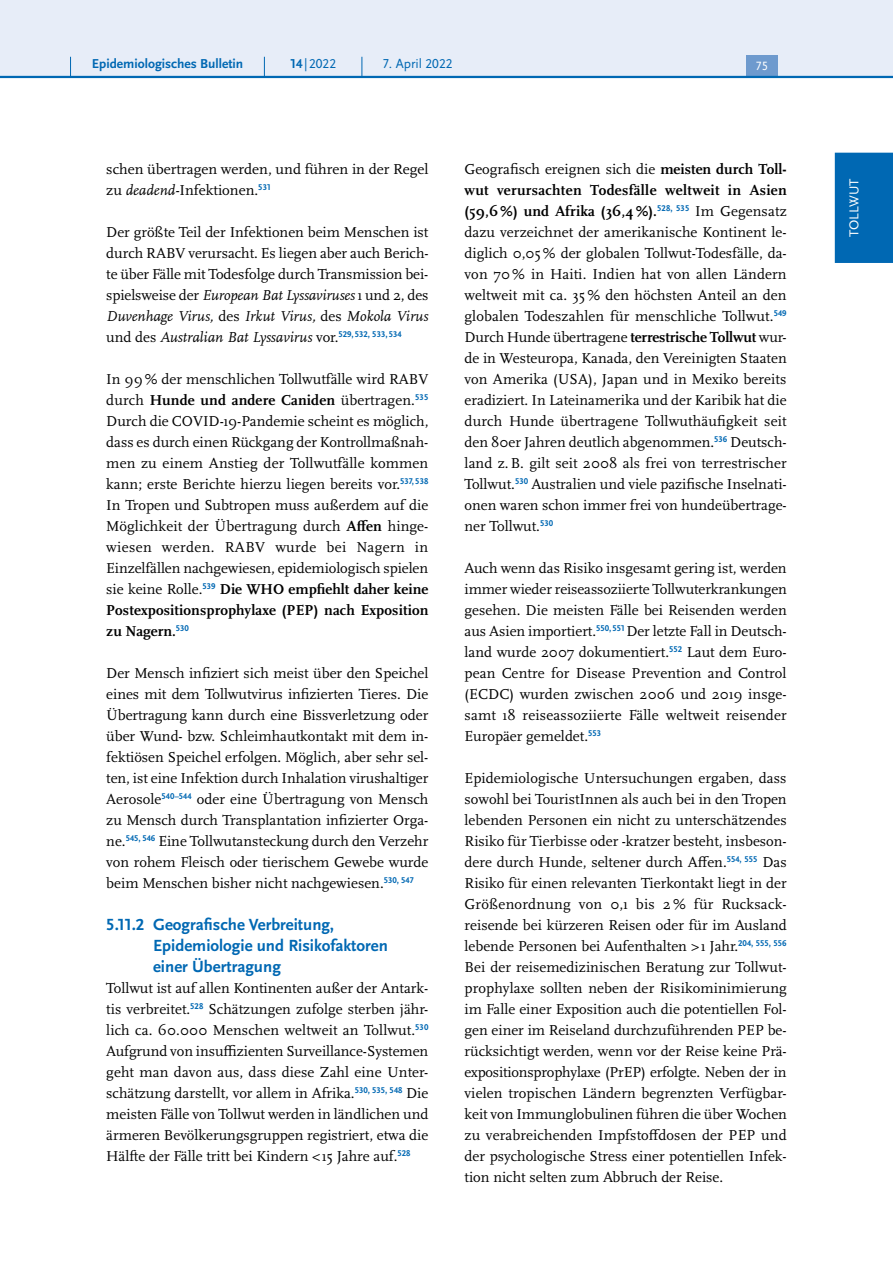
<style>
.page{position:relative;width:893px;height:1263px;background:#fff}
.page>*{position:absolute;margin:0;border:0;box-sizing:border-box;transform-origin:0 0}
.t1{font:700 16.8px/21px "Scala Sans Pro";color:#0068b3}
.t2{font:15px/21px "Scala Pro";color:#000;text-align:justify}
.t3{font:700 13.5px "Scala Sans Pro";color:#0068b3}
.t4{font:13.5px "Scala Sans Pro";color:#0068b3}
.t5{font:13.5px "Scala Sans Pro";color:#fff}
.t6{font:12.45px "Scala Sans Pro";color:#fff}
.s1{font-weight:700}
.s2{font-style:italic}
</style>
<div class="page">
<div style="left:835px;top:153px;width:58px;height:110px;background:#0068b3"></div>
<div style="left:0;top:0;width:893px;height:77px;background:#e7edf8"></div>
<div style="left:746px;top:55px;width:32px;height:21px;background:#6e9ace"></div>
<hr style="left:0;top:76px;width:893px;height:2px;background:#0068b3">
<svg style="left:70px;top:57px;width:1px;height:19px"></svg>
<svg style="left:264px;top:57px;width:1px;height:19px"></svg>
<svg style="left:362px;top:57px;width:1px;height:19px"></svg>
<p class="t3" style="left:92px;top:55px;width:153px">Epidemiologisches Bulletin</p>
<p class="t4" style="left:291px;top:55px;width:47px"><span class="s1">14</span> |2022</p>
<p class="t4" style="left:383px;top:55px;width:71px">7. April 2022</p>
<p class="t6" style="left:756px;top:59px;width:13px">75</p>
<p class="t2" style="left:106px;top:158px;width:324px">schen übertragen werden, und führen in der Regel zu <span class="s2">deadend-</span>Infektionen.<sup>531</sup></p>
<p class="t2" style="left:106px;top:221px;width:324px">Der größte Teil der Infektionen beim Menschen ist durch RABV verursacht. Es liegen aber auch Berich&shy;te über Fälle mit Todesfolge durch Transmission bei&shy;spielsweise der <span class="s2">European Bat Lyssaviruses</span> 1 und 2, des <span class="s2">Duvenhage Virus,</span> des <span class="s2">Irkut Virus,</span> des <span class="s2">Mokola Virus </span>und des <span class="s2">Australian Bat Lyssavirus</span> vor.<sup>529,</sup> <sup>532,</sup> <sup>533,534</sup></p>
<p class="t2" style="left:106px;top:368px;width:324px">In 99% der menschlichen Tollwutfälle wird RABV durch <span class="s1">Hunde und andere Caniden</span> übertragen.<sup>535<br></sup>Durch die COVID-19-Pandemie scheint es möglich, dass es durch einen Rückgang der Kontrollmaßnah&shy;men zu einem Anstieg der Tollwutfälle kommen kann; erste Berichte hierzu liegen bereits vor.<sup>537,</sup> <sup>538<br></sup>In Tropen und Subtropen muss außerdem auf die Möglichkeit der Übertragung durch <span class="s1">Affen</span> hinge&shy;wiesen werden. RABV wurde bei Nagern in Einzelfällen nachgewiesen, epidemiologisch spielen sie keine Rolle.<sup>539</sup> <span class="s1">Die WHO empfiehlt daher keine Postexpositionsprophylaxe (PEP) nach Exposition zu Nagern.</span><sup>530</sup></p>
<p class="t2" style="left:106px;top:662px;width:324px">Der Mensch infiziert sich meist über den Speichel eines mit dem Tollwutvirus infizierten Tieres. Die Übertragung kann durch eine Bissverletzung oder über Wund- bzw. Schleimhautkontakt mit dem in&shy;fektiösen Speichel erfolgen. Möglich, aber sehr sel&shy;ten, ist eine Infektion durch Inhalation virushaltiger Aerosole<sup>540–544</sup> oder eine Übertragung von Mensch zu Mensch durch Transplantation infizierter Orga&shy;ne.<sup>545,</sup> <sup>546</sup> Eine Tollwutansteckung durch den Verzehr von rohem Fleisch oder tierischem Gewebe wurde beim Menschen bisher nicht nachgewiesen.<sup>530,</sup> <sup>547</sup></p>
<p class="t1" style="left:153px;top:914px;width:236px;text-indent:-47px">5.11.2 Geografische Verbreitung,<br>Epidemiologie und Risikofaktoren einer Übertragung</p>
<p class="t2" style="left:106px;top:977px;width:324px">Tollwut ist auf allen Kontinenten außer der Antark&shy;tis verbreitet.<sup>528</sup> Schätzungen zufolge sterben jähr&shy;lich ca. 60.000 Menschen weltweit an Tollwut.<sup>530<br></sup>Aufgrund von insuffizienten Surveillance-Systemen geht man davon aus, dass diese Zahl eine Unter&shy;schätzung darstellt, vor allem in Afrika.<sup>530,</sup> <sup>535,</sup> <sup>548</sup> Die meisten Fälle von Tollwut werden in ländlichen und ärmeren Bevölkerungsgruppen registriert, etwa die Hälfte der Fälle tritt bei Kindern &lt;15 Jahre auf.<sup>528</sup></p>
<p class="t2" style="left:465px;top:158px;width:324px">Geografisch ereignen sich die <span class="s1">meisten durch Toll&shy;wut verursachten Todesfälle weltweit in Asien (59,6%) und Afrika (36,4%).</span><sup>528,</sup> <sup>535</sup> Im Gegensatz dazu verzeichnet der amerikanische Kontinent le&shy;diglich 0,05% der globalen Tollwut-Todesfälle, da&shy;von 70% in Haiti. Indien hat von allen Ländern weltweit mit ca. 35 % den höchsten Anteil an den globalen Todeszahlen für menschliche Tollwut.<sup>549<br></sup>Durch Hunde übertragene <span class="s1">terrestrische Tollwut</span> wur&shy;de in Westeuropa, Kanada, den Vereinigten Staaten von Amerika (USA), Japan und in Mexiko bereits eradiziert. In Lateinamerika und der Karibik hat die durch Hunde übertragene Tollwuthäufigkeit seit den 80er Jahren deutlich abgenommen.<sup>536</sup> Deutsch&shy;land z.B. gilt seit 2008 als frei von terrestrischer Tollwut.<sup>530</sup> Australien und viele pazifische Inselnati&shy;onen waren schon immer frei von hundeübertrage&shy;ner Tollwut.<sup>530</sup></p>
<p class="t2" style="left:465px;top:557px;width:324px">Auch wenn das Risiko insgesamt gering ist, werden immer wieder reiseassoziierte Tollwuterkrankungen gesehen. Die meisten Fälle bei Reisenden werden aus Asien importiert.<sup>550,551</sup> Der letzte Fall in Deutsch&shy;land wurde 2007 dokumentiert.<sup>552</sup> Laut dem Euro&shy;pean Centre for Disease Prevention and Control (ECDC) wurden zwischen 2006 und 2019 insge&shy;samt 18 reiseassoziierte Fälle weltweit reisender Europäer gemeldet.<sup>553</sup></p>
<p class="t2" style="left:465px;top:767px;width:324px">Epidemiologische Untersuchungen ergaben, dass sowohl bei TouristInnen als auch bei in den Tropen lebenden Personen ein nicht zu unterschätzendes Risiko für Tierbisse oder -kratzer besteht, insbeson&shy;dere durch Hunde, seltener durch Affen.<sup>554,</sup> <sup>555</sup> Das Risiko für einen relevanten Tierkontakt liegt in der Größenordnung von 0,1 bis 2 % für Rucksack&shy;reisende bei kürzeren Reisen oder für im Ausland lebende Personen bei Aufenthalten &gt;1 Jahr.<sup>204,</sup> <sup>555,</sup> <sup>556<br></sup>Bei der reisemedizinischen Beratung zur Tollwut&shy;prophylaxe sollten neben der Risikominimierung im Falle einer Exposition auch die potentiellen Fol&shy;gen einer im Reiseland durchzuführenden PEP be&shy;rücksichtigt werden, wenn vor der Reise keine Prä&shy;expositionsprophylaxe (PrEP) erfolgte. Neben der in vielen tropischen Ländern begrenzten Verfügbar&shy;keit von Immunglobulinen führen die über Wochen zu verabreichenden Impfstoffdosen der PEP und der psychologische Stress einer potentiellen Infek&shy;tion nicht selten zum Abbruch der Reise.</p>
<p class="t5" style="left:846px;top:237px;width:60px;rotate:-90deg">Tollwut</p>
</div>
